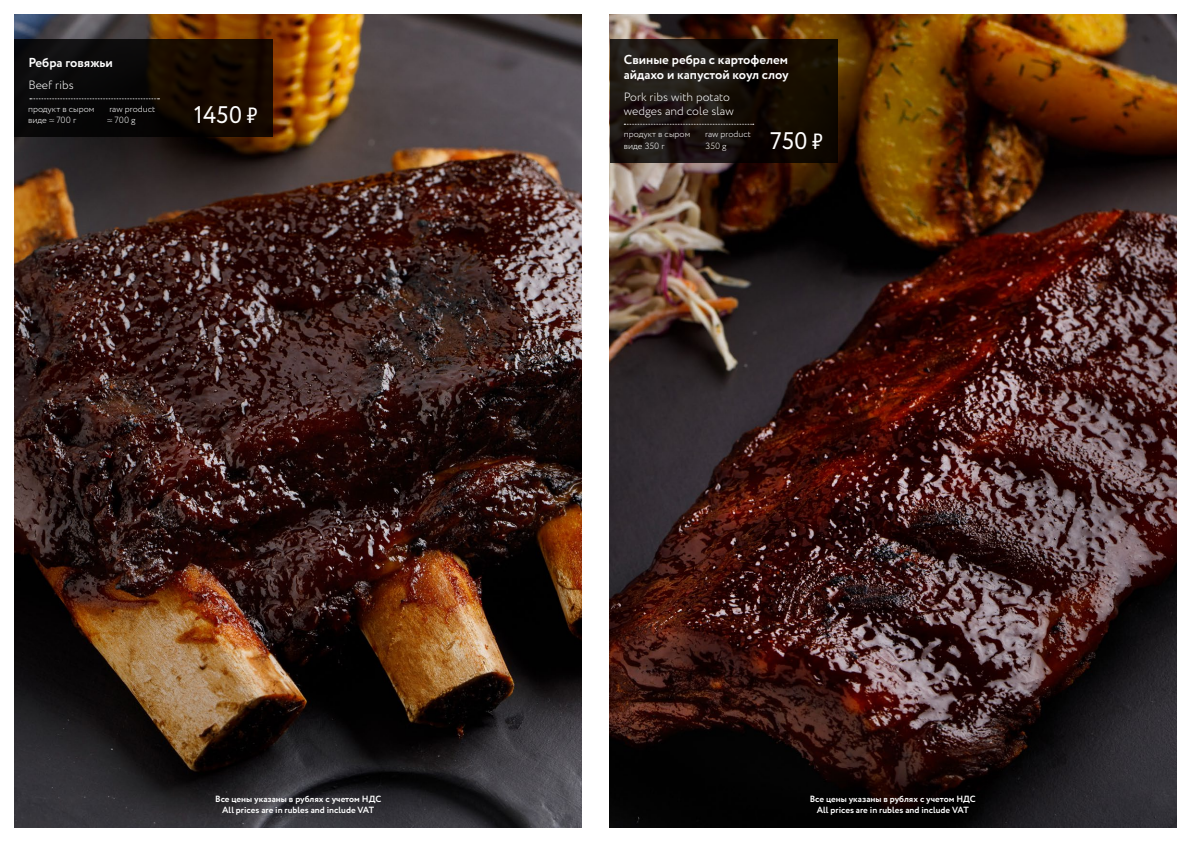
<style>
.page{position:relative;width:1191px;height:842px;background:#fff}
.page>*{position:absolute;margin:0;border:0;box-sizing:border-box;transform-origin:0 0}
.t1{font:24px "Circe";color:#fff}
.t2{font:700 13px/15px "Circe";color:#fff}
.t3{font:300 12px/14px "Circe";color:#fff}
.t4{font:700 9px/11px "Circe";color:#fff;text-align:center}
.t5{font:300 9px "Circe";color:#fff}
.s1{font-family:"Myriad Pro"}
.s2{font-family:"PT Rouble Sans"}
</style>
<div class="page">
<img style="left:609px;top:14px;width:567px;height:814px">
<svg style="left:609px;top:40px;width:228px;height:123px;background:#1a120c"></svg>
<img style="left:14px;top:14px;width:567px;height:814px">
<div style="left:14px;top:40px;width:258px;height:97px;background:linear-gradient(to right,#070a0d,#170800)"></div>
<svg style="left:30px;top:98px;width:129px;height:1px"></svg>
<svg style="left:624px;top:124px;width:130px;height:1px"></svg>
<h2 class="t2" style="left:28px;top:56px;width:86px">Ребра говяжьи</h2>
<h3 class="t3" style="left:28px;top:79px;width:47px">Beef ribs</h3>
<p class="t5" style="left:28px;top:103px;width:68px">продукт в сыром</p>
<p class="t5" style="left:109px;top:103px;width:47px">raw product</p>
<p class="t5" style="left:28px;top:114px;width:50px">виде <span class="s1">≈</span> 700 г</p>
<p class="t5" style="left:107px;top:114px;width:30px"><span class="s1">≈</span> 700 g</p>
<h1 class="t1" style="left:194px;top:99px;width:66px">1450 <span class="s2">5</span></h1>
<h2 class="t2" style="left:624px;top:53px;width:166px">Свиные ребра с картофелем айдахо и капустой коул слоу</h2>
<h3 class="t3" style="left:624px;top:90px;width:111px">Pork ribs with potato wedges and cole slaw</h3>
<h1 class="t1" style="left:770px;top:124px;width:55px">750 <span class="s2">5</span></h1>
<p class="t5" style="left:624px;top:128px;width:68px">продукт в сыром</p>
<p class="t5" style="left:705px;top:128px;width:47px">raw product</p>
<p class="t5" style="left:624px;top:140px;width:42px">виде 350 г</p>
<p class="t5" style="left:705px;top:140px;width:23px">350 g</p>
<p class="t4" style="left:215px;top:794px;width:168px">Все цены указаны в рублях с учетом НДС<br>All prices are in rubles and include VAT</p>
<p class="t4" style="left:809px;top:794px;width:168px">Все цены указаны в рублях с учетом НДС<br>All prices are in rubles and include VAT</p>
</div>
